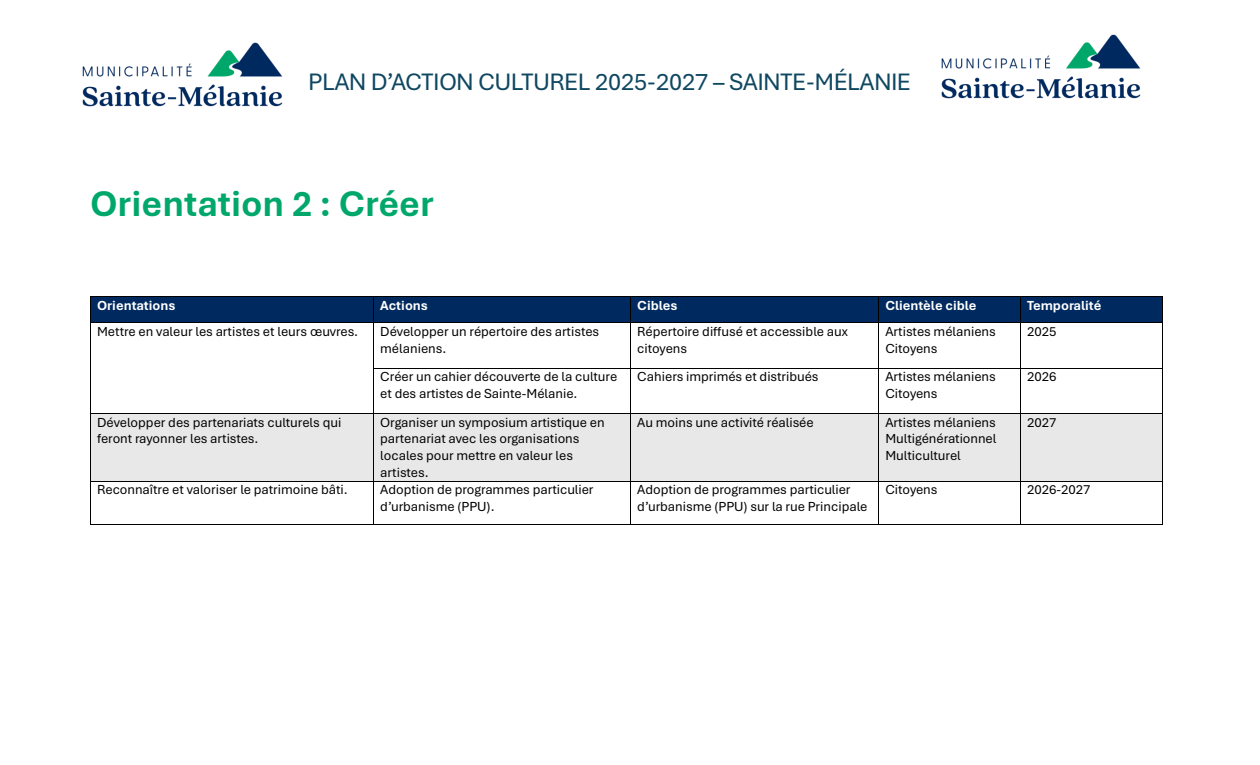
<style>
.page{position:relative;width:1260px;height:765px;background:#fff}
.page>*{position:absolute;margin:0;border:0;box-sizing:border-box;transform-origin:0 0}
.t1{font:700 37.5px "Aptos";color:#00a76b}
.t2{font:25px "Aptos Display";color:#0f4761}
.t3{font:13.75px/16.8px "Aptos";letter-spacing:-.005em;color:#000}
.t4{font:700 13.75px "Aptos";color:#fff}
</style>
<div class="page">
<img style="left:82px;top:42px;width:201px;height:65px">
<img style="left:941px;top:34px;width:200px;height:65px">
<div style="left:91px;top:297px;width:282px;height:26px;background:#002a5f"></div>
<div style="left:374px;top:297px;width:256px;height:26px;background:#002a5f"></div>
<div style="left:631px;top:297px;width:247px;height:26px;background:#002a5f"></div>
<div style="left:879px;top:297px;width:141px;height:26px;background:#002a5f"></div>
<div style="left:1021px;top:297px;width:141px;height:26px;background:#002a5f"></div>
<hr style="left:91px;top:296px;width:282px;height:1px;background:#000">
<hr style="left:374px;top:296px;width:256px;height:1px;background:#000">
<hr style="left:631px;top:296px;width:247px;height:1px;background:#000">
<hr style="left:879px;top:296px;width:141px;height:1px;background:#000">
<hr style="left:1021px;top:296px;width:141px;height:1px;background:#000">
<svg style="left:90px;top:296px;width:1px;height:27px"></svg>
<hr style="left:91px;top:323px;width:282px;height:1px;background:#000">
<svg style="left:373px;top:296px;width:1px;height:27px"></svg>
<hr style="left:374px;top:323px;width:256px;height:1px;background:#000">
<svg style="left:630px;top:296px;width:1px;height:27px"></svg>
<hr style="left:631px;top:323px;width:247px;height:1px;background:#000">
<svg style="left:878px;top:296px;width:1px;height:27px"></svg>
<hr style="left:879px;top:323px;width:141px;height:1px;background:#000">
<svg style="left:1020px;top:296px;width:1px;height:27px"></svg>
<hr style="left:1021px;top:323px;width:141px;height:1px;background:#000">
<svg style="left:1162px;top:296px;width:1px;height:27px"></svg>
<hr style="left:90px;top:323px;width:1px;height:45px;background:#000">
<hr style="left:373px;top:323px;width:1px;height:45px;background:#000">
<hr style="left:630px;top:323px;width:1px;height:45px;background:#000">
<hr style="left:878px;top:323px;width:1px;height:45px;background:#000">
<hr style="left:1020px;top:323px;width:1px;height:45px;background:#000">
<hr style="left:1162px;top:323px;width:1px;height:45px;background:#000">
<hr style="left:374px;top:368px;width:256px;height:1px;background:#000">
<hr style="left:631px;top:368px;width:247px;height:1px;background:#000">
<hr style="left:879px;top:368px;width:141px;height:1px;background:#000">
<hr style="left:1021px;top:368px;width:141px;height:1px;background:#000">
<hr style="left:90px;top:368px;width:1px;height:45px;background:#000">
<hr style="left:373px;top:368px;width:1px;height:45px;background:#000">
<hr style="left:630px;top:368px;width:1px;height:45px;background:#000">
<hr style="left:878px;top:368px;width:1px;height:45px;background:#000">
<hr style="left:1020px;top:368px;width:1px;height:45px;background:#000">
<hr style="left:1162px;top:368px;width:1px;height:45px;background:#000">
<div style="left:91px;top:414px;width:282px;height:67px;background:#e8e8e8"></div>
<div style="left:374px;top:414px;width:256px;height:67px;background:#e8e8e8"></div>
<div style="left:631px;top:414px;width:247px;height:67px;background:#e8e8e8"></div>
<div style="left:879px;top:414px;width:141px;height:67px;background:#e8e8e8"></div>
<div style="left:1021px;top:414px;width:141px;height:67px;background:#e8e8e8"></div>
<hr style="left:91px;top:413px;width:282px;height:1px;background:#000">
<hr style="left:374px;top:413px;width:256px;height:1px;background:#000">
<hr style="left:631px;top:413px;width:247px;height:1px;background:#000">
<hr style="left:879px;top:413px;width:141px;height:1px;background:#000">
<hr style="left:1021px;top:413px;width:141px;height:1px;background:#000">
<hr style="left:90px;top:414px;width:1px;height:67px;background:#000">
<hr style="left:373px;top:414px;width:1px;height:67px;background:#000">
<hr style="left:630px;top:414px;width:1px;height:67px;background:#000">
<hr style="left:878px;top:414px;width:1px;height:67px;background:#000">
<hr style="left:1020px;top:414px;width:1px;height:67px;background:#000">
<hr style="left:1162px;top:414px;width:1px;height:67px;background:#000">
<hr style="left:91px;top:481px;width:282px;height:1px;background:#000">
<hr style="left:374px;top:481px;width:256px;height:1px;background:#000">
<hr style="left:631px;top:481px;width:247px;height:1px;background:#000">
<hr style="left:879px;top:481px;width:141px;height:1px;background:#000">
<hr style="left:1021px;top:481px;width:141px;height:1px;background:#000">
<hr style="left:90px;top:482px;width:1px;height:42px;background:#000">
<hr style="left:91px;top:524px;width:282px;height:1px;background:#000">
<hr style="left:373px;top:482px;width:1px;height:42px;background:#000">
<hr style="left:374px;top:524px;width:256px;height:1px;background:#000">
<hr style="left:630px;top:482px;width:1px;height:42px;background:#000">
<hr style="left:631px;top:524px;width:247px;height:1px;background:#000">
<hr style="left:878px;top:482px;width:1px;height:42px;background:#000">
<hr style="left:879px;top:524px;width:141px;height:1px;background:#000">
<hr style="left:1020px;top:482px;width:1px;height:42px;background:#000">
<hr style="left:1021px;top:524px;width:141px;height:1px;background:#000">
<hr style="left:1162px;top:482px;width:1px;height:42px;background:#000">
<h2 class="t2" style="left:308px;top:67px;width:604px">PLAN D’ACTION CULTUREL 2025-2027 – SAINTE-MÉLANIE</h2>
<p class="t1" style="left:90px;top:181px;width:346px">Orientation 2 : Créer</p>
<p class="t4" style="left:97px;top:297px;width:80px">Orientations</p>
<p class="t4" style="left:380px;top:297px;width:49px">Actions</p>
<p class="t4" style="left:637px;top:297px;width:42px">Cibles</p>
<p class="t4" style="left:885px;top:297px;width:93px">Clientèle cible</p>
<p class="t4" style="left:1027px;top:297px;width:76px">Temporalité</p>
<p class="t3" style="left:97px;top:323px;width:263px">Mettre en valeur les artistes et leurs œuvres.</p>
<p class="t3" style="left:380px;top:323px;width:221px">Développer un répertoire des artistes mélaniens.</p>
<p class="t3" style="left:637px;top:323px;width:212px">Répertoire diffusé et accessible aux citoyens</p>
<p class="t3" style="left:885px;top:323px;width:112px">Artistes mélaniens</p>
<p class="t3" style="left:1027px;top:323px;width:31px">2025</p>
<p class="t3" style="left:885px;top:340px;width:54px">Citoyens</p>
<p class="t3" style="left:380px;top:368px;width:239px">Créer un cahier découverte de la culture et des artistes de Sainte-Mélanie.</p>
<p class="t3" style="left:637px;top:368px;width:183px">Cahiers imprimés et distribués</p>
<p class="t3" style="left:885px;top:368px;width:112px">Artistes mélaniens</p>
<p class="t3" style="left:885px;top:385px;width:54px">Citoyens</p>
<p class="t3" style="left:97px;top:414px;width:246px">Développer des partenariats culturels qui feront rayonner les artistes.</p>
<p class="t3" style="left:380px;top:414px;width:226px">Organiser un symposium artistique en partenariat avec les organisations locales pour mettre en valeur les artistes.</p>
<p class="t3" style="left:637px;top:414px;width:178px">Au moins une activité réalisée</p>
<p class="t3" style="left:885px;top:414px;width:112px">Artistes mélaniens</p>
<p class="t3" style="left:885px;top:431px;width:113px">Multigénérationnel</p>
<p class="t3" style="left:885px;top:447px;width:77px">Multiculturel</p>
<p class="t3" style="left:1027px;top:368px;width:31px">2026</p>
<p class="t3" style="left:1027px;top:414px;width:31px">2027</p>
<p class="t3" style="left:97px;top:482px;width:252px">Reconnaître et valoriser le patrimoine bâti.</p>
<p class="t3" style="left:380px;top:482px;width:215px">Adoption de programmes particulier d’urbanisme (PPU).</p>
<p class="t3" style="left:637px;top:482px;width:232px">Adoption de programmes particulier d’urbanisme (PPU) sur la rue Principale</p>
<p class="t3" style="left:885px;top:482px;width:54px">Citoyens</p>
<p class="t3" style="left:1027px;top:482px;width:65px">2026-2027</p>
</div>
